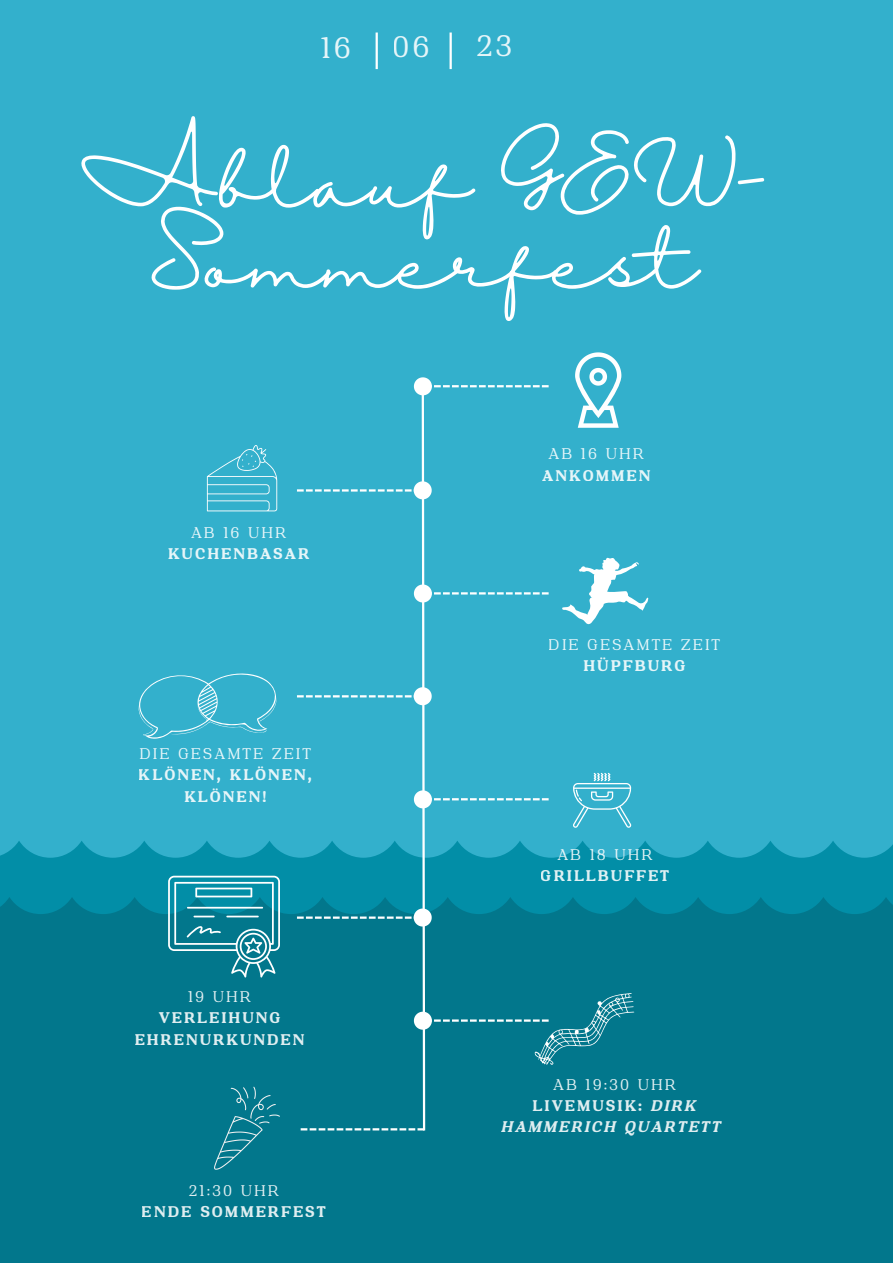
<style>
.page{position:relative;width:893px;height:1263px;background:#33b0cc}
.page>*{position:absolute;margin:0;border:0;box-sizing:border-box;transform-origin:0 0}
.t1{font:68.85px/81.6px "Halimun";color:#fff;text-align:center}
.t2{font:32.78px "Montnapha";color:#fff}
.t3{font:700 17.17px/21.4px "Montnapha";letter-spacing:.115em;color:#fff;text-align:center}
.t4{font:17.17px "Montnapha";letter-spacing:.115em;color:#fff}
.t5{font:italic 700 17.17px/21.4px "Montnapha";letter-spacing:.115em;color:#fff;text-align:center}
.s1{font-weight:400;font-style:normal}
.s2{font-style:normal}
</style>
<div class="page">
<svg style="left:0;top:841px;width:893px;height:56px;fill:#028ea7"></svg>
<div style="left:0;top:897px;width:893px;height:366px;background:#02778c"></div>
<hr style="left:375px;top:33px;width:3px;height:36px;background:#fff">
<hr style="left:449px;top:33px;width:3px;height:36px;background:#fff">
<svg style="left:207px;top:445px;width:70px;height:66px"></svg>
<svg style="left:138px;top:673px;width:139px;height:66px"></svg>
<svg style="left:214px;top:1087px;width:66px;height:83px;background:#148093"></svg>
<svg style="left:297px;top:352px;width:351px;height:781px"></svg>
<svg style="left:168px;top:876px;width:112px;height:101px;background:#3296a8"></svg>
<h2 class="t2" style="left:321px;top:28px;width:31px">16</h2>
<h2 class="t2" style="left:393px;top:27px;width:38px">06</h2>
<h2 class="t2" style="left:475px;top:26px;width:38px">23</h2>
<p class="t1" style="left:78px;top:142px;width:691px">Ablauf GEW-<br>Sommerfest</p>
<p class="t4" style="left:191px;top:522px;width:97px">AB 16 UHR</p>
<p class="t3" style="left:168px;top:542px;width:143px">KUCHENBASAR</p>
<p class="t4" style="left:140px;top:743px;width:173px">DIE GESAMTE ZEIT</p>
<p class="t3" style="left:139px;top:763px;width:174px">KLÖNEN, KLÖNEN,<br>KLÖNEN!</p>
<p class="t4" style="left:188px;top:986px;width:65px">19 UHR</p>
<p class="t3" style="left:135px;top:1007px;width:171px">VERLEIHUNG<br>EHRENURKUNDEN</p>
<p class="t4" style="left:189px;top:1179px;width:92px">21:30 UHR</p>
<p class="t3" style="left:142px;top:1200px;width:185px">ENDE SOMMERFEST</p>
<p class="t4" style="left:548px;top:443px;width:97px">AB 16 UHR</p>
<p class="t3" style="left:542px;top:464px;width:110px">ANKOMMEN</p>
<p class="t4" style="left:549px;top:634px;width:173px">DIE GESAMTE ZEIT</p>
<p class="t3" style="left:583px;top:654px;width:103px">HÜPFBURG</p>
<p class="t4" style="left:557px;top:844px;width:97px">AB 18 UHR</p>
<p class="t3" style="left:541px;top:865px;width:130px">GRILLBUFFET</p>
<p class="t5" style="left:501px;top:1073px;width:221px"><span class="s1">AB 19:30 UHR<br></span><span class="s2">LIVEMUSIK:</span> DIRK<br>HAMMERICH QUARTETT</p>
</div>
